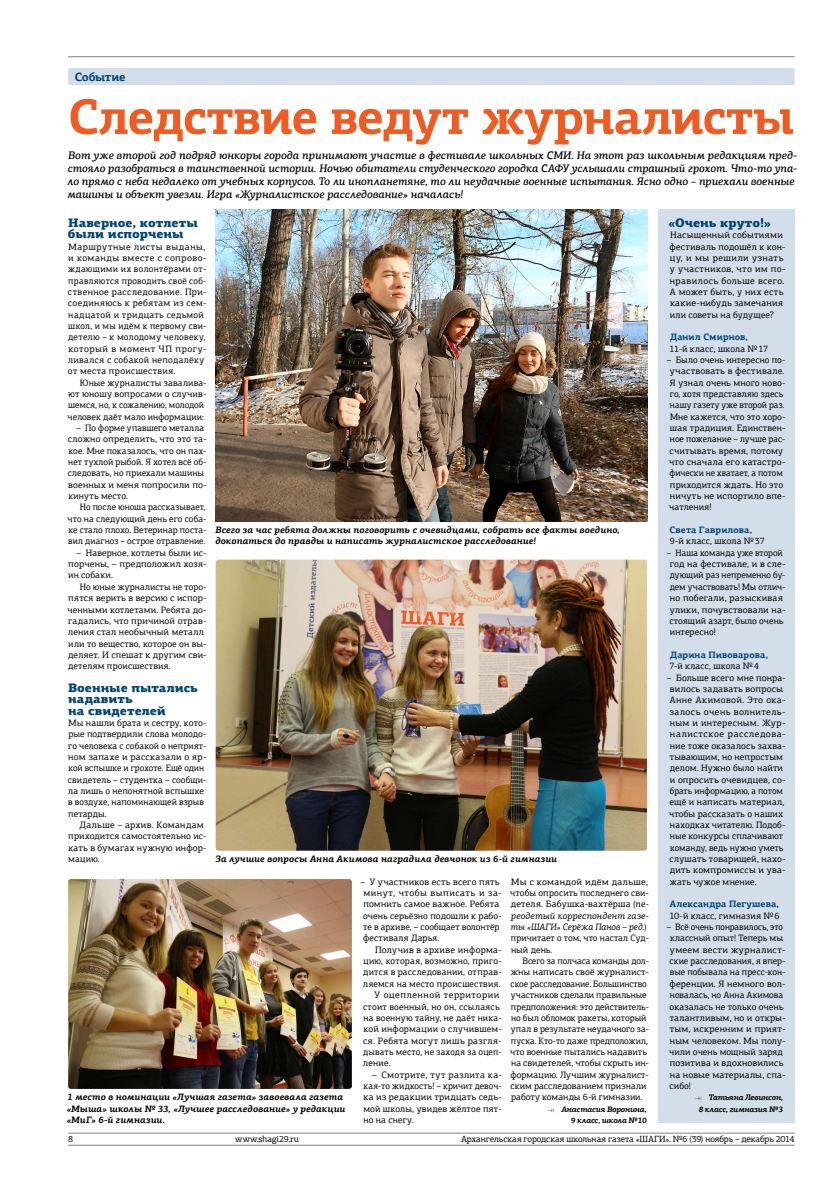
<style>
.page{position:relative;width:840px;height:1191px;background:#fff}
.page>*{position:absolute;margin:0;border:0;box-sizing:border-box;transform-origin:0 0}
.t1{font:700 50px "PF Agora Slab Pro";letter-spacing:-.025em;color:#f15a21}
.t2{font:900 12.3px/11.3px "PF Agora Slab Pro";color:#004571}
.t3{font:700 12px "PF Agora Slab Pro";letter-spacing:-.02em;color:#004571}
.t4{font:italic 500 11px/13.2px "PF Agora Slab Pro";color:#000}
.t5{font:9.3px/11.3px "PF Agora Slab Pro";letter-spacing:.015em;color:#000}
.t6{font:9.3px/11.3px "PF Agora Slab Pro";letter-spacing:.015em;color:#000;scale:.95 1}
.t7{font:9.3px/11.3px "PF Agora Slab Pro";letter-spacing:.04em;color:#000}
.t8{font:italic 700 9.3px/11.3px "PF Agora Slab Pro";letter-spacing:.01em;color:#000}
.t9{font:9.3px/11.3px "PF Agora Slab Pro";letter-spacing:.015em;color:#000;scale:.96 1}
.t10{font:700 9.3px "PF Agora Slab Pro";letter-spacing:.01em;color:#004571}
.t11{font:9.3px "PF Agora Slab Pro";letter-spacing:.035em;color:#000}
.t12{font:9.3px "PF Agora Slab Pro";letter-spacing:.055em;color:#000}
.t13{font:9px "PF Agora Slab Pro";letter-spacing:-.01em;color:#000}
.t14{font:italic 700 8px/11.3px "PF Agora Slab Pro";letter-spacing:-.025em;color:#000;text-align:center}
.s1{font-weight:500;font-style:normal;color:#808284}
.s2{font-style:italic}
</style>
<div class="page">
<hr style="left:68px;top:1144px;width:726px;height:1px;background:#808284">
<hr style="left:68px;top:1132px;width:726px;height:1px;background:#808284">
<hr style="left:68px;top:56px;width:726px;height:1px;background:#808284">
<img style="left:68px;top:879px;width:283px;height:210px">
<img style="left:215px;top:559px;width:431px;height:291px">
<div style="left:68px;top:68px;width:726px;height:17px;background:#d4deea"></div>
<div style="left:658px;top:210px;width:136px;height:913px;background:#d4deea"></div>
<img style="left:215px;top:210px;width:431px;height:312px">
<p class="t3" style="left:75px;top:69px;width:52px">Событие</p>
<h1 class="t1" style="left:68px;top:85px;width:727px">Следствие ведут журналисты</h1>
<p class="t4" style="left:67px;top:148px;width:731px">Вот уже второй год подряд юнкоры города принимают участие в фестивале школьных СМИ. На этот раз школьным редакциям пред&shy;стояло разобраться в таинственной истории. Ночью обитатели студенческого городка САФУ услышали страшный грохот. Что-то упа&shy;ло прямо с неба недалеко от учебных корпусов. То ли инопланетяне, то ли неудачные военные испытания. Ясно одно – приехали военные машины и объект увезли. Игра «Журналистское расследование» началась!</p>
<h2 class="t2" style="left:668px;top:217px;width:104px">«Очень круто!»</h2>
<p class="t5" style="left:669px;top:229px;width:118px">Насыщенный событиями фестиваль подошёл к кон&shy;цу, и мы решили узнать у участников, что им по&shy;нравилось больше всего.<br>А может быть, у них есть какие‑нибудь замечания или советы на будущее?</p>
<p class="t10" style="left:669px;top:331px;width:79px">Данил Смирнов,</p>
<p class="t5" style="left:669px;top:343px;width:100px">11‑й класс, школа №17</p>
<p class="t5" style="left:666px;top:354px;width:120px">– Было очень интересно по&shy;участвовать в фестивале.<br>Я узнал очень много ново&shy;го, хотя представляю здесь нашу газету уже второй раз.<br>Мне кажется, что это хоро&shy;шая традиция. Единствен&shy;ное пожелание – лучше рас&shy;считывать время, потому что сначала его катастро&shy;фически не хватает, а потом приходится ждать. Но это ничуть не испортило впе&shy;чатления!</p>
<p class="t10" style="left:669px;top:524px;width:84px">Света Гаврилова,</p>
<p class="t5" style="left:669px;top:535px;width:97px">9‑й класс, школа №37</p>
<p class="t9" style="left:666px;top:547px;width:125px">– Наша команда уже второй год на фестивале, и в сле&shy;дующий раз непременно бу&shy;дем участвовать! Мы отлич&shy;но побегали, разыскивая улики, почувствовали на&shy;стоящий азарт, было очень интересно!</p>
<p class="t10" style="left:669px;top:649px;width:99px">Дарина Пивоварова,</p>
<p class="t5" style="left:669px;top:660px;width:91px">7‑й класс, школа №4</p>
<p class="t5" style="left:666px;top:671px;width:120px">– Больше всего мне понра&shy;вилось задавать вопросы<br>Анне Акимовой. Это ока&shy;залось очень волнитель&shy;ным и интересным. Жур&shy;налистское расследова&shy;ние тоже оказалось захва&shy;тывающим, но непростым делом. Нужно было найти и опросить очевидцев, со&shy;брать информацию, а потом ещё и написать материал, чтобы рассказать о наших находках читателю. Подоб&shy;ные конкурсы сплачивают команду, ведь нужно уметь слушать товарищей, нахо&shy;дить компромиссы и ува&shy;жать чужое мнение.</p>
<p class="t10" style="left:669px;top:898px;width:111px">Александра Пегушева,</p>
<p class="t5" style="left:669px;top:910px;width:112px">10‑й класс, гимназия №6</p>
<p class="t6" style="left:666px;top:921px;width:126px">– Всё очень понравилось, это классный опыт! Теперь мы умеем вести журналист&shy;ские расследования, я впер&shy;вые побывала на пресс-кон&shy;ференции. Я немного вол&shy;новалась, но Анна Акимова оказалась не только очень талантливым, но и откры&shy;тым, искренним и прият&shy;ным человеком. Мы полу&shy;чили очень мощный заряд позитива и вдохновились на новые материалы, спа&shy;сибо!</p>
<p class="t14" style="left:694px;top:1091px;width:90px"><span class="s1">⇥</span> Татьяна Левинсон,<br>8 класс, гимназия №3</p>
<h2 class="t2" style="left:68px;top:217px;width:131px">Наверное, котлеты были испорчены</h2>
<p class="t7" style="left:68px;top:241px;width:140px">Маршрутные листы выданы, и команды вместе с сопрово&shy;ждающими их волонтёрами от&shy;правляются проводить своё соб&shy;ственное расследование. При&shy;соединяюсь к ребятам из сем&shy;надцатой и тридцать седьмой школ, и мы идём к первому сви&shy;детелю – к молодому человеку, который в момент ЧП прогу&shy;ливался с собакой неподалёку от места происшествия.</p>
<p class="t5" style="left:68px;top:377px;width:140px;text-indent:12px">Юные журналисты завалива&shy;ют юношу вопросами о случив&shy;шемся, но, к сожалению, молодой человек даёт мало информации:</p>
<p class="t5" style="left:68px;top:422px;width:140px;text-indent:9px">– По форме упавшего металла сложно определить, что это та&shy;кое. Мне показалось, что он пах&shy;нет тухлой рыбой. Я хотел всё об&shy;следовать, но приехали машины военных и меня попросили по&shy;кинуть место.</p>
<p class="t5" style="left:68px;top:501px;width:140px;text-align:justify;text-indent:12px">Но после юноша рассказывает, что на следующий день его соба&shy;ке стало плохо. Ветеринар поста&shy;вил диагноз – острое отравление.</p>
<p class="t5" style="left:68px;top:547px;width:140px;text-align:justify;text-indent:8px">– Наверное, котлеты были ис&shy;порчены, – предположил хозя&shy;ин собаки.</p>
<p class="t5" style="left:68px;top:581px;width:140px;text-indent:12px">Но юные журналисты не торо&shy;пятся верить в версию с испор&shy;ченными котлетами. Ребята до&shy;гадались, что причиной отрав&shy;ления стал необычный металл или то вещество, которое он вы&shy;деляет. И спешат к другим сви&shy;детелям происшествия.</p>
<h2 class="t2" style="left:68px;top:682px;width:131px">Военные пытались надавить<br>на свидетелей</h2>
<p class="t5" style="left:68px;top:717px;width:140px">Мы нашли брата и сестру, кото&shy;рые подтвердили слова молодо&shy;го человека с собакой о неприят&shy;ном запахе и рассказали о яр&shy;кой вспышке и грохоте. Ещё один свидетель – студентка – сообщи&shy;ла лишь о непонятной вспышке в воздухе, напоминающей взрыв петарды.</p>
<p class="t5" style="left:68px;top:819px;width:140px;text-indent:11px">Дальше – архив. Командам приходится самостоятельно ис&shy;кать в бумагах нужную инфор&shy;мацию.</p>
<p class="t8" style="left:215px;top:524px;width:406px">Всего за час ребята должны поговорить с очевидцами, собрать все факты воедино, докопаться до правды и написать журналистское расследование!</p>
<p class="t8" style="left:215px;top:853px;width:343px">За лучшие вопросы Анна Акимова наградила девчонок из 6-й гимназии</p>
<p class="t5" style="left:510px;top:876px;width:140px">Мы с командой идём дальше, чтобы опросить последнего сви&shy;детеля. Бабушка-вахтёрша (<span class="s2">пе&shy;реодетый корреспондент газе&shy;ты «ШАГИ» Серёжа Панов – ред.</span>) причитает о том, что настал Cуд&shy;ный день.</p>
<p class="t5" style="left:510px;top:955px;width:140px;text-indent:12px">Всего за полчаса команды дол&shy;жны написать своё журналист&shy;ское расследование. Большинство участников сделали правильные предположения: это действитель&shy;но был обломок ракеты, который упал в результате неудачного за&shy;пуска. Кто‑то даже предположил, что военные пытались надавить на свидетелей, чтобы скрыть ин&shy;формацию. Лучшим журналист&shy;ским расследованием признали работу команды 6‑й гимназии.</p>
<p class="t14" style="left:547px;top:1103px;width:101px;text-align:right"><span class="s1">⇥</span> Анастасия Воронина,<br>9 класс, школа №10</p>
<p class="t5" style="left:360px;top:876px;width:143px">– У участников есть всего пять минут, чтобы выписать и за&shy;помнить самое важное. Ребята очень серьёзно подошли к рабо&shy;те в архиве, – сообщает волонтёр фестиваля Дарья.</p>
<p class="t5" style="left:375px;top:944px;width:128px">Получив в архиве информа-</p>
<p class="t5" style="left:363px;top:955px;width:140px">цию, которая, возможно, приго-</p>
<p class="t5" style="left:363px;top:966px;width:140px">дится в расследовании, отправ-</p>
<p class="t5" style="left:363px;top:978px;width:139px">ляемся на место происшествия.</p>
<p class="t12" style="left:374px;top:989px;width:126px">У оцепленной территории</p>
<p class="t5" style="left:363px;top:1000px;width:138px">стоит военный, но он, ссылаясь</p>
<p class="t5" style="left:363px;top:1012px;width:140px">на военную тайну, не даёт ника-</p>
<p class="t5" style="left:363px;top:1023px;width:140px">кой информации о случившем-</p>
<p class="t11" style="left:363px;top:1034px;width:140px">ся. Ребята могут лишь разгля-</p>
<p class="t5" style="left:363px;top:1046px;width:140px">дывать место, не заходя за оцеп-</p>
<p class="t5" style="left:363px;top:1057px;width:29px">ление.</p>
<p class="t5" style="left:363px;top:1068px;width:140px;text-align:justify;text-indent:8px">– Смотрите, тут разлита ка&shy;кая‑то жидкость! – кричит девоч&shy;ка из редакции тридцать седь&shy;мой школы, увидев жёлтое пят&shy;но на снегу.</p>
<p class="t8" style="left:67px;top:1091px;width:280px">1 место в номинации «Лучшая газета» завоевала газета «Мыша» школы № 33, «Лучшее расследование» у редакции «МиГ» 6-й гимназии.</p>
<p class="t13" style="left:68px;top:1133px;width:7px">8</p>
<p class="t13" style="left:235px;top:1133px;width:65px">www.shagi29.ru</p>
<p class="t13" style="left:461px;top:1133px;width:335px">Архангельская городская школьная газета «ШАГИ». №6 (39) ноябрь – декабрь 2014</p>
</div>
